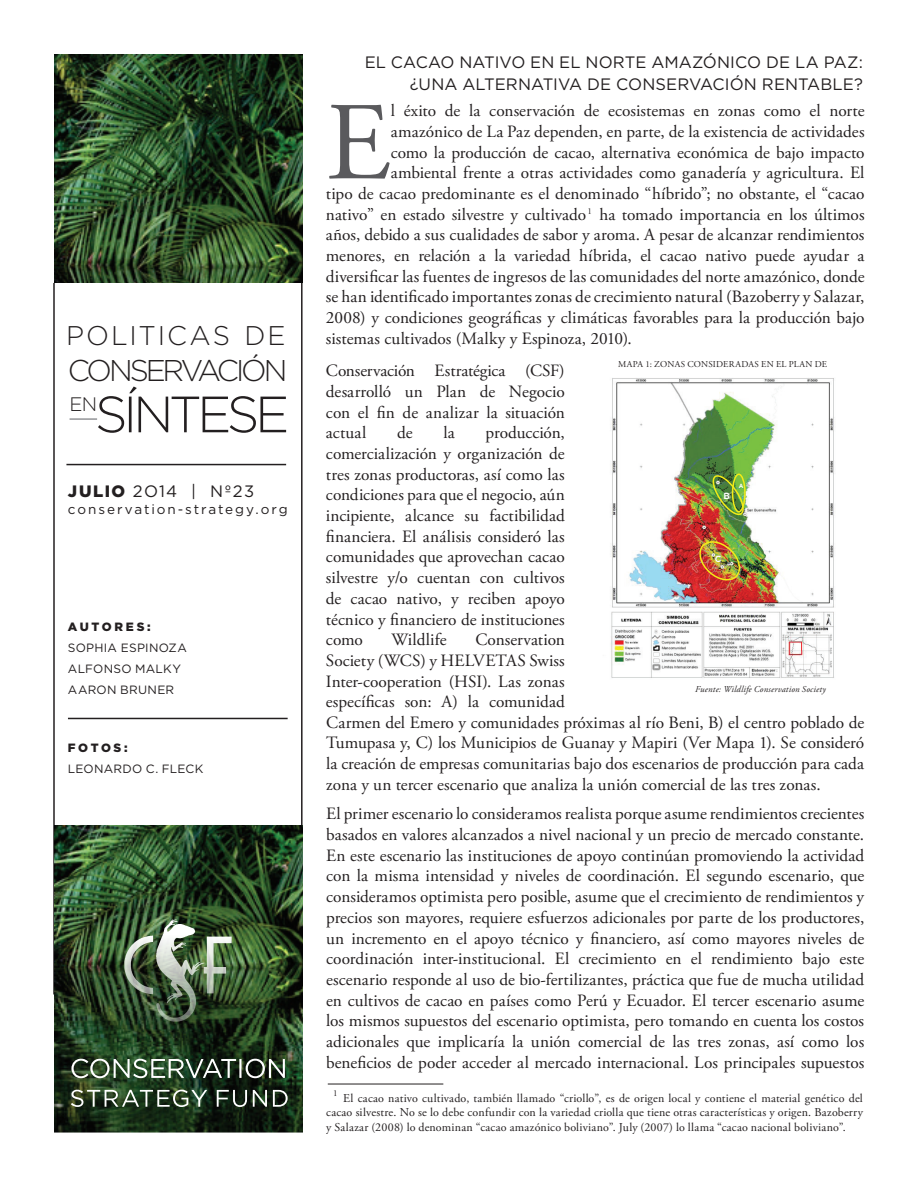
<style>
.page{position:relative;width:918px;height:1188px;background:#fff}
.page>*{position:absolute;margin:0;border:0;box-sizing:border-box;transform-origin:0 0}
.t1{font:110.85px "Adobe Garamond Pro";color:#5a5a5d}
.t2{font:300 51px "Gotham";letter-spacing:-.09em;color:#231f20}
.t3{font:300 30px "Gotham";letter-spacing:-.1em;color:#231f20}
.t4{font:300 27px "Gotham";letter-spacing:.075em;color:#231f20}
.t5{font:300 19.5px "Gotham";color:#231f20}
.t6{font:17.25px/20.7px "Adobe Garamond Pro";color:#231f20;text-align:justify}
.t7{font:16.5px/22.5px "Gotham";letter-spacing:.005em;color:#231f20;text-align:right}
.t8{font:16.5px "Gotham";letter-spacing:.08em;color:#231f20}
.t9{font:13.5px "Gotham";letter-spacing:.14em;color:#231f20}
.t10{font:12px/14.4px "Adobe Garamond Pro";letter-spacing:.015em;color:#231f20;text-align:justify}
.t11{font:12px/21px "Gotham";letter-spacing:.02em;color:#231f20}
.t12{font:900 12px "Gotham";letter-spacing:.215em;color:#231f20}
.t13{font:9px "Adobe Garamond Pro";letter-spacing:.03em;color:#231f20}
.t14{font:italic 9px "Adobe Garamond Pro";letter-spacing:.02em;color:#231f20}
.t15{font:700 9px "Gotham";color:#fff}
.t16{font:700 6px "Gotham";color:#fff}
.s1{font-weight:900}
</style>
<div class="page">
<img style="left:54px;top:54px;width:248px;height:229px">
<hr style="left:53px;top:283px;width:2px;height:711px;background:#231f20">
<hr style="left:301px;top:283px;width:2px;height:711px;background:#231f20">
<hr style="left:68px;top:718px;width:220px;height:1px;background:#231f20">
<img style="left:54px;top:825px;width:248px;height:308px">
<img style="left:120px;top:916px;width:116px;height:109px">
<hr style="left:66px;top:464px;width:220px;height:1px;background:#231f20">
<svg style="left:71px;top:1090px;width:217px;height:17px;background:#50604f"></svg>
<svg style="left:71px;top:1059px;width:214px;height:19px"></svg>
<hr style="left:70px;top:418px;width:27px;height:2px;background:#939598">
<hr style="left:328px;top:1084px;width:115px;height:1px;background:#231f20">
<img style="left:610px;top:378px;width:224px;height:300px">
<div style="left:732px;top:474px;width:14px;height:38px;border:2px solid #f2eb17;border-radius:50%"></div>
<img style="left:709px;top:474px;width:36px;height:43px">
<img style="left:695px;top:539px;width:47px;height:44px">
<h3 class="t4" style="left:66px;top:320px;width:221px">POLITICAS DE</h3>
<h3 class="t3" style="left:68px;top:354px;width:221px">CONSERVACIÓN</h3>
<h2 class="t2" style="left:95px;top:386px;width:196px">SÍNTESE</h2>
<p class="t5" style="left:70px;top:394px;width:29px">EN</p>
<p class="t8" style="left:68px;top:482px;width:188px"><span class="s1">JULIO</span> 2O14 | Nº23</p>
<p class="t9" style="left:68px;top:501px;width:221px">conservation-strategy.org</p>
<p class="t12" style="left:68px;top:620px;width:84px">AUTORES:</p>
<p class="t11" style="left:68px;top:637px;width:120px">SOPHIA ESPINOZA<br>ALFONSO MALKY<br>AARON BRUNER</p>
<p class="t12" style="left:68px;top:741px;width:61px">FOTOS:</p>
<p class="t11" style="left:68px;top:758px;width:137px">LEONARDO C. FLECK</p>
<p class="t7" style="left:365px;top:50px;width:500px">EL CACAO NATIVO EN EL NORTE AMAZÓNICO DE LA PAZ: ¿UNA ALTERNATIVA DE CONSERVACIÓN RENTABLE?</p>
<h1 class="t1" style="left:326px;top:77px;width:66px">E</h1>
<p class="t6" style="left:391px;top:101px;width:475px">l éxito de la conservación de ecosistemas en zonas como el norte</p>
<p class="t6" style="left:391px;top:122px;width:475px">amazónico de La Paz dependen, en parte, de la existencia de actividades</p>
<p class="t6" style="left:391px;top:142px;width:475px">como la producción de cacao, alternativa económica de bajo impacto</p>
<p class="t6" style="left:391px;top:163px;width:475px">ambiental frente a otras actividades como ganadería y agricultura. El</p>
<p class="t6" style="left:326px;top:184px;width:540px">tipo de cacao predominante es el denominado “híbrido”; no obstante, el “cacao</p>
<p class="t6" style="left:326px;top:204px;width:540px">nativo” en estado silvestre y cultivado ha tomado importancia en los últimos</p>
<p class="t6" style="left:326px;top:225px;width:540px">años, debido a sus cualidades de sabor y aroma. A pesar de alcanzar rendimientos</p>
<p class="t6" style="left:326px;top:246px;width:540px">menores, en relación a la variedad híbrida, el cacao nativo puede ayudar a</p>
<p class="t6" style="left:326px;top:267px;width:540px">diversificar las fuentes de ingresos de las comunidades del norte amazónico, donde</p>
<p class="t6" style="left:326px;top:287px;width:540px">se han identificado importantes zonas de crecimiento natural (Bazoberry y Salazar,</p>
<p class="t6" style="left:326px;top:308px;width:540px">2008) y condiciones geográficas y climáticas favorables para la producción bajo</p>
<p class="t6" style="left:326px;top:329px;width:307px">sistemas cultivados (Malky y Espinoza, 2010).</p>
<p class="t13" style="left:588px;top:206px;width:6px">1</p>
<p class="t6" style="left:326px;top:361px;width:240px">Conservación Estratégica (CSF) desarrolló un Plan de Negocio con el fin de analizar la situación actual</p>
<p class="t6" style="left:326px;top:423px;width:240px;text-indent:160px">producción, comercialización y organización de tres zonas productoras, así como las condiciones para que el negocio, aún incipiente, alcance su factibilidad financiera. El análisis consideró las comunidades que aprovechan cacao silvestre y/o cuentan con cultivos de cacao nativo, y reciben apoyo técnico y financiero de instituciones como</p>
<p class="t6" style="left:397px;top:423px;width:17px">de</p>
<p class="t6" style="left:444px;top:423px;width:13px">la</p>
<p class="t6" style="left:392px;top:630px;width:57px">Wildlife</p>
<p class="t6" style="left:326px;top:630px;width:240px;text-indent:149px">Conservation Society (WCS) y HELVETAS Swiss Inter-cooperation (HSI). Las zonas específicas son: A) la comunidad</p>
<p class="t13" style="left:618px;top:358px;width:211px">MAPA 1: ZONAS CONSIDERADAS EN EL PLAN DE</p>
<p class="t15" style="left:723px;top:491px;width:8px">B</p>
<p class="t16" style="left:739px;top:482px;width:6px">A</p>
<p class="t15" style="left:715px;top:554px;width:8px">C</p>
<p class="t14" style="left:695px;top:683px;width:132px">Fuente: Wildlife Conservation Society</p>
<p class="t6" style="left:326px;top:712px;width:540px">Carmen del Emero y comunidades próximas al río Beni, B) el centro poblado de Tumupasa y, C) los Municipios de Guanay y Mapiri (Ver Mapa 1). Se consideró la creación de empresas comunitarias bajo dos escenarios de producción para cada zona y un tercer escenario que analiza la unión comercial de las tres zonas.</p>
<p class="t6" style="left:326px;top:804px;width:540px">El primer escenario lo consideramos realista porque asume rendimientos crecientes basados en valores alcanzados a nivel nacional y un precio de mercado constante.<br>En este escenario las instituciones de apoyo continúan promoviendo la actividad con la misma intensidad y niveles de coordinación. El segundo escenario, que consideramos optimista pero posible, asume que el crecimiento de rendimientos y precios son mayores, requiere esfuerzos adicionales por parte de los productores, un incremento en el apoyo técnico y financiero, así como mayores niveles de coordinación inter-institucional. El crecimiento en el rendimiento bajo este escenario responde al uso de bio-fertilizantes, práctica que fue de mucha utilidad en cultivos de cacao en países como Perú y Ecuador. El tercer escenario asume los mismos supuestos del escenario optimista, pero tomando en cuenta los costos adicionales que implicaría la unión comercial de las tres zonas, así como los beneficios de poder acceder al mercado internacional. Los principales supuestos</p>
<p class="t13" style="left:333px;top:1088px;width:6px">1</p>
<p class="t10" style="left:326px;top:1091px;width:538px;text-indent:17px">El cacao nativo cultivado, también llamado “criollo”, es de origen local y contiene el material genético del cacao silvestre. No se lo debe confundir con la variedad criolla que tiene otras características y origen. Bazoberry y Salazar (2008) lo denominan “cacao amazónico boliviano”. July (2007) lo llama “cacao nacional boliviano”.</p>
</div>
